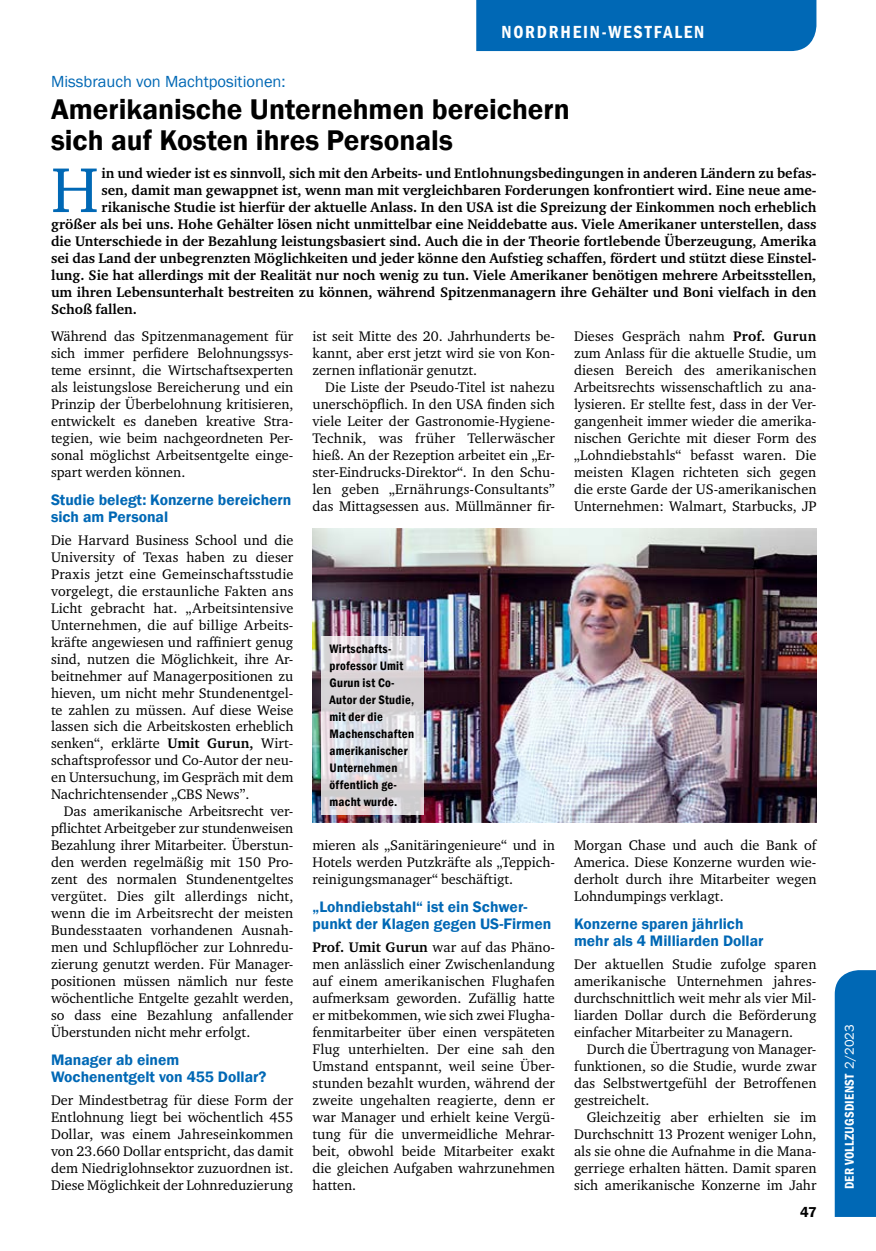
<style>
.page{position:relative;width:876px;height:1251px;background:#fff}
.page>*{position:absolute;margin:0;border:0;box-sizing:border-box;transform-origin:0 0}
.t1{font:64.8px "Charter ITC";color:#0068b5}
.t2{font:600 29.25px/30.8px "Franklin Gothic";color:#000}
.t3{font:600 condensed 18px "Franklin Gothic";letter-spacing:.1em;color:#fff}
.t4{font:16.5px "Franklin Gothic";color:#0068b5}
.t5{font:600 15.6px/17px "Franklin Gothic";color:#0068b5}
.t6{font:600 14.7px "Franklin Gothic";color:#000}
.t7{font:14.25px/17px "Charter ITC";color:#000;text-align:justify}
.t8{font:700 14.25px "Charter ITC";color:#000}
.t9{font:600 condensed 13.05px "Franklin Gothic";letter-spacing:.015em;color:#fff}
.t10{font:600 condensed 12.6px/17px "Franklin Gothic";letter-spacing:.02em;color:#000}
.s1{font-weight:700}
.s2{font-weight:400;font-stretch:normal}
</style>
<div class="page">
<div style="left:835px;top:970px;width:41px;height:246px;background:#0068b5"></div>
<div style="left:476px;top:0;width:340px;height:51px;background:#0068b5"></div>
<img style="left:313px;top:528px;width:503px;height:294px">
<svg style="left:321px;top:635px;width:102px;height:179px;background:#dbd9de"></svg>
<p class="t3" style="left:501px;top:20px;width:204px">NORDRHEIN-WESTFALEN</p>
<p class="t4" style="left:51px;top:71px;width:236px">Missbrauch von Machtpositionen:</p>
<p class="t2" style="left:51px;top:94px;width:520px">Amerikanische Unternehmen bereichern sich auf Kosten ihres Personals</p>
<p class="t1" style="left:51px;top:149px;width:49px">H</p>
<p class="t8" style="left:101px;top:164px;width:716px">in und wieder ist es sinnvoll, sich mit den Arbeits- und Entlohnungsbedingungen in anderen Ländern zu befas-</p>
<p class="t8" style="left:101px;top:181px;width:717px">sen, damit man gewappnet ist, wenn man mit vergleichbaren Forderungen konfrontiert wird. Eine neue ame-</p>
<p class="t8" style="left:101px;top:198px;width:716px">rikanische Studie ist hierfür der aktuelle Anlass. In den USA ist die Spreizung der Einkommen noch erheblich</p>
<p class="t8" style="left:51px;top:215px;width:767px">größer als bei uns. Hohe Gehälter lösen nicht unmittelbar eine Neiddebatte aus. Viele Amerikaner unterstellen, dass</p>
<p class="t8" style="left:51px;top:232px;width:767px">die Unterschiede in der Bezahlung leistungsbasiert sind. Auch die in der Theorie fortlebende Überzeugung, Amerika</p>
<p class="t8" style="left:51px;top:249px;width:767px">sei das Land der unbegrenzten Möglichkeiten und jeder könne den Aufstieg schaffen, fördert und stützt diese Einstel-</p>
<p class="t8" style="left:51px;top:266px;width:767px">lung. Sie hat allerdings mit der Realität nur noch wenig zu tun. Viele Amerikaner benötigen mehrere Arbeitsstellen,</p>
<p class="t8" style="left:51px;top:283px;width:767px">um ihren Lebensunterhalt bestreiten zu können, während Spitzenmanagern ihre Gehälter und Boni vielfach in den</p>
<p class="t8" style="left:51px;top:300px;width:87px">Schoß fallen.</p>
<p class="t7" style="left:51px;top:328px;width:244px">Während das Spitzenmanagement für sich immer perfidere Belohnungssys&shy;teme ersinnt, die Wirtschaftsexperten als leistungslose Bereicherung und ein Prinzip der Überbelohnung kritisieren, entwickelt es daneben kreative Stra&shy;tegien, wie beim nachgeordneten Per&shy;sonal möglichst Arbeitsentgelte einge&shy;spart werden können.</p>
<p class="t5" style="left:51px;top:491px;width:242px">Studie belegt: Konzerne bereichern sich am Personal</p>
<p class="t7" style="left:51px;top:531px;width:244px">Die Harvard Business School und die</p>
<p class="t7" style="left:51px;top:548px;width:244px">University of Texas haben zu dieser</p>
<p class="t7" style="left:51px;top:565px;width:244px">Praxis jetzt eine Gemeinschaftsstudie</p>
<p class="t7" style="left:51px;top:582px;width:244px">vorgelegt, die erstaunliche Fakten ans</p>
<p class="t7" style="left:51px;top:599px;width:244px">Licht gebracht hat. „Arbeitsintensive</p>
<p class="t7" style="left:51px;top:616px;width:244px">Unternehmen, die auf billige Arbeits-</p>
<p class="t7" style="left:51px;top:633px;width:244px">kräfte angewiesen und raffiniert genug</p>
<p class="t7" style="left:51px;top:650px;width:244px">sind, nutzen die Möglichkeit, ihre Ar-</p>
<p class="t7" style="left:51px;top:667px;width:244px">beitnehmer auf Managerpositionen zu</p>
<p class="t7" style="left:51px;top:684px;width:244px">hieven, um nicht mehr Stundenentgel-</p>
<p class="t7" style="left:51px;top:701px;width:244px">te zahlen zu müssen. Auf diese Weise</p>
<p class="t7" style="left:51px;top:718px;width:244px">lassen sich die Arbeitskosten erheblich</p>
<p class="t7" style="left:51px;top:735px;width:244px">senken“, erklärte <span class="s1">Umit Gurun,</span> Wirt-</p>
<p class="t7" style="left:51px;top:751px;width:244px">schaftsprofessor und Co-Autor der neu-</p>
<p class="t7" style="left:51px;top:768px;width:244px">en Untersuchung, im Gespräch mit dem</p>
<p class="t7" style="left:51px;top:785px;width:200px">Nachrichtensender „CBS News”.</p>
<p class="t7" style="left:64px;top:802px;width:230px">Das amerikanische Arbeitsrecht ver-</p>
<p class="t7" style="left:51px;top:819px;width:244px">pflichtet Arbeitgeber zur stundenweisen</p>
<p class="t7" style="left:51px;top:836px;width:244px">Bezahlung ihrer Mitarbeiter. Überstun-</p>
<p class="t7" style="left:51px;top:853px;width:244px">den werden regelmäßig mit 150 Pro-</p>
<p class="t7" style="left:51px;top:870px;width:244px">zent des normalen Stundenentgeltes</p>
<p class="t7" style="left:51px;top:887px;width:244px">vergütet. Dies gilt allerdings nicht,</p>
<p class="t7" style="left:51px;top:904px;width:244px">wenn die im Arbeitsrecht der meisten</p>
<p class="t7" style="left:51px;top:921px;width:244px">Bundesstaaten vorhandenen Ausnah-</p>
<p class="t7" style="left:51px;top:938px;width:244px">men und Schlupflöcher zur Lohnredu-</p>
<p class="t7" style="left:51px;top:955px;width:244px">zierung genutzt werden. Für Manager-</p>
<p class="t7" style="left:51px;top:972px;width:244px">positionen müssen nämlich nur feste</p>
<p class="t7" style="left:51px;top:989px;width:244px">wöchentliche Entgelte gezahlt werden,</p>
<p class="t7" style="left:51px;top:1006px;width:244px">so dass eine Bezahlung anfallender</p>
<p class="t7" style="left:51px;top:1023px;width:201px">Überstunden nicht mehr erfolgt.</p>
<p class="t5" style="left:51px;top:1051px;width:217px">Manager ab einem<br>Wochenentgelt von 455 Dollar?</p>
<p class="t7" style="left:51px;top:1091px;width:244px">Der Mindestbetrag für diese Form der Entlohnung liegt bei wöchentlich 455<br>Dollar, was einem Jahreseinkommen von 23.660 Dollar entspricht, das damit dem Niedriglohnsektor zuzuordnen ist.<br>Diese Möglichkeit der Lohnreduzierung</p>
<p class="t7" style="left:574px;top:328px;width:244px">Dieses Gespräch nahm <span class="s1">Prof. Gurun </span>zum Anlass für die aktuelle Studie, um diesen Bereich des amerikanischen Arbeitsrechts wissenschaftlich zu ana&shy;lysieren. Er stellte fest, dass in der Ver&shy;gangenheit immer wieder die amerika&shy;nischen Gerichte mit dieser Form des „Lohndiebstahls“ befasst waren. Die meisten Klagen richteten sich gegen die erste Garde der US-amerikanischen Unternehmen: Walmart, Starbucks, JP</p>
<p class="t7" style="left:313px;top:328px;width:244px">ist seit Mitte des 20. Jahrhunderts be-</p>
<p class="t7" style="left:313px;top:345px;width:244px">kannt, aber erst jetzt wird sie von Kon-</p>
<p class="t7" style="left:313px;top:362px;width:166px">zernen inflationär genutzt.</p>
<p class="t7" style="left:325px;top:379px;width:231px">Die Liste der Pseudo-Titel ist nahezu</p>
<p class="t7" style="left:313px;top:396px;width:244px">unerschöpflich. In den USA finden sich</p>
<p class="t7" style="left:313px;top:413px;width:244px">viele Leiter der Gastronomie-Hygiene-</p>
<p class="t7" style="left:313px;top:429px;width:244px">Technik, was früher Tellerwäscher</p>
<p class="t7" style="left:313px;top:446px;width:244px">hieß. An der Rezeption arbeitet ein „Er-</p>
<p class="t7" style="left:313px;top:463px;width:244px">ster-Eindrucks-Direktor“. In den Schu-</p>
<p class="t7" style="left:313px;top:480px;width:244px">len geben „Ernährungs-Consultants”</p>
<p class="t7" style="left:313px;top:497px;width:244px">das Mittagsessen aus. Müllmänner fir-</p>
<p class="t10" style="left:330px;top:640px;width:86px">Wirtschafts&shy;professor Umit<br>Gurun ist Co-<br>Autor der Studie, mit der die<br>Machenschaften amerikanischer<br>Unternehmen öffentlich ge&shy;macht wurde.</p>
<p class="t7" style="left:574px;top:836px;width:244px">Morgan Chase und auch die Bank of America. Diese Konzerne wurden wie&shy;derholt durch ihre Mitarbeiter wegen Lohndumpings verklagt.</p>
<p class="t5" style="left:574px;top:915px;width:191px">Konzerne sparen jährlich mehr als 4 Milliarden Dollar</p>
<p class="t7" style="left:574px;top:955px;width:244px">Der aktuellen Studie zufolge sparen</p>
<p class="t7" style="left:574px;top:972px;width:244px">amerikanische Unternehmen jahres-</p>
<p class="t7" style="left:574px;top:989px;width:244px">durchschnittlich weit mehr als vier Mil-</p>
<p class="t7" style="left:574px;top:1006px;width:244px">liarden Dollar durch die Beförderung</p>
<p class="t7" style="left:574px;top:1023px;width:221px">einfacher Mitarbeiter zu Managern.</p>
<p class="t7" style="left:587px;top:1040px;width:231px">Durch die Übertragung von Manager-</p>
<p class="t7" style="left:574px;top:1057px;width:244px">funktionen, so die Studie, wurde zwar</p>
<p class="t7" style="left:574px;top:1074px;width:244px">das Selbstwertgefühl der Betroffenen</p>
<p class="t7" style="left:574px;top:1091px;width:77px">gestreichelt.</p>
<p class="t7" style="left:587px;top:1108px;width:231px">Gleichzeitig aber erhielten sie im</p>
<p class="t7" style="left:574px;top:1125px;width:244px">Durchschnitt 13 Prozent weniger Lohn,</p>
<p class="t7" style="left:574px;top:1141px;width:244px">als sie ohne die Aufnahme in die Mana-</p>
<p class="t7" style="left:574px;top:1158px;width:244px">gerriege erhalten hätten. Damit sparen</p>
<p class="t7" style="left:574px;top:1175px;width:244px">sich amerikanische Konzerne im Jahr</p>
<p class="t7" style="left:313px;top:836px;width:244px">mieren als „Sanitäringenieure“ und in Hotels werden Putzkräfte als „Teppich&shy;reinigungsmanager“ beschäftigt.</p>
<p class="t5" style="left:313px;top:898px;width:240px">„Lohndiebstahl“ ist ein Schwer&shy;punkt der Klagen gegen US-Firmen</p>
<p class="t7" style="left:313px;top:938px;width:244px"><span class="s1">Prof. Umit Gurun</span> war auf das Phäno&shy;men anlässlich einer Zwischenlandung auf einem amerikanischen Flughafen aufmerksam geworden. Zufällig hatte er mitbekommen, wie sich zwei Flugha&shy;fenmitarbeiter über einen verspäteten Flug unterhielten. Der eine sah den Umstand entspannt, weil seine Über&shy;stunden bezahlt wurden, während der zweite ungehalten reagierte, denn er war Manager und erhielt keine Vergü&shy;tung für die unvermeidliche Mehrar&shy;beit, obwohl beide Mitarbeiter exakt die gleichen Aufgaben wahrzunehmen hatten.</p>
<p class="t6" style="left:800px;top:1202px;width:18px">47</p>
<p class="t9" style="left:841px;top:1188px;width:166px;rotate:-90deg">DER VOLLZUGSDIENST <span class="s2">2/2023</span></p>
</div>
